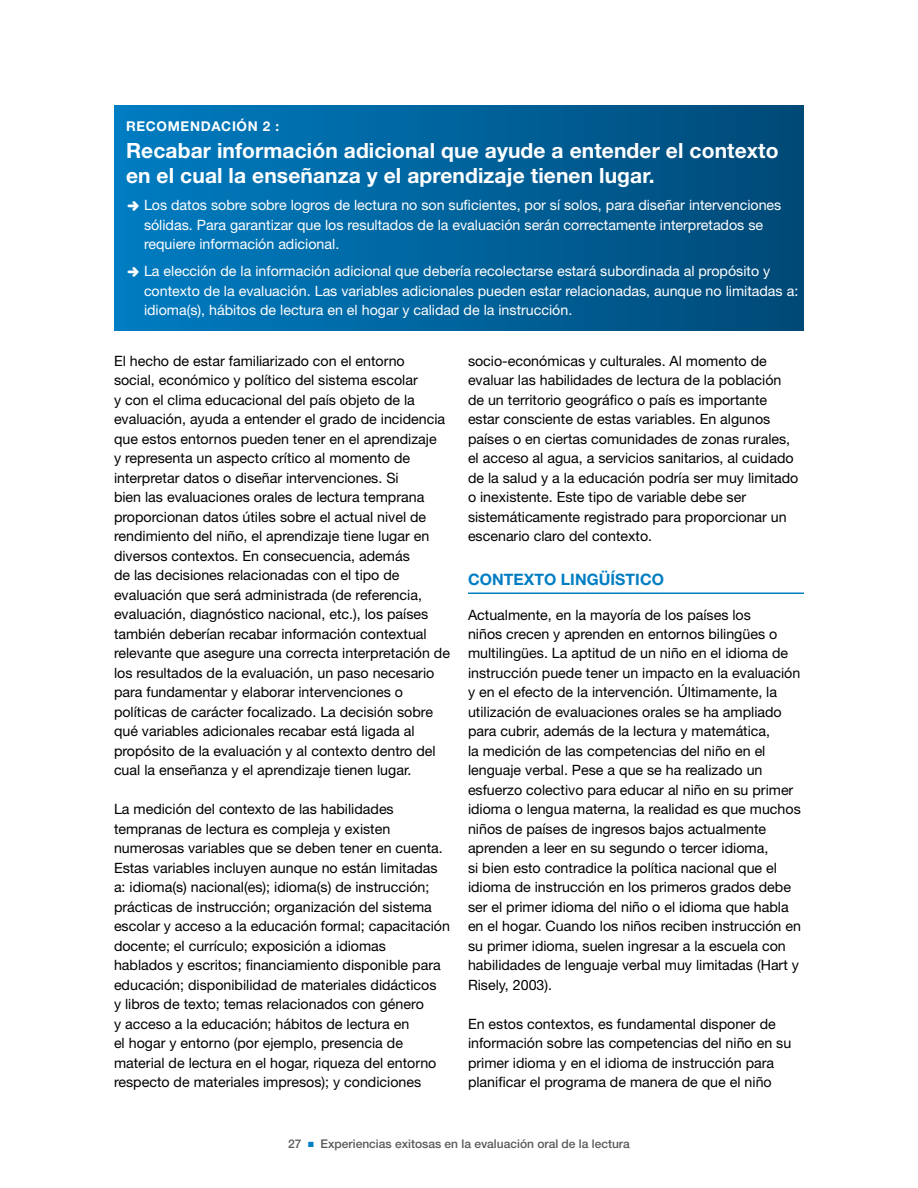
<style>
.page{position:relative;width:918px;height:1188px;background:#fff}
.page>*{position:absolute;margin:0;border:0;box-sizing:border-box;transform-origin:0 0}
.t1{font:700 21px/25.2px "Helvetica Neue LT Std";letter-spacing:.005em;color:#fff}
.t2{font:700 15.75px "Helvetica Neue LT Std";letter-spacing:.005em;color:#007dc3}
.t3{font:14.25px/19.5px "Helvetica Neue LT Std";color:#000}
.t4{font:14.25px/19.5px "Helvetica Neue LT Std";color:#fff}
.t5{font:700 13.5px "Helvetica Neue LT Std";letter-spacing:.05em;color:#fff}
.t6{font:500 12px "Helvetica Neue LT Std";color:#58595b}
.s1{color:#007dc3}
</style>
<div class="page">
<div style="left:114px;top:105px;width:690px;height:225px;background:linear-gradient(to right,#007dc2,#004977)"></div>
<hr style="left:468px;top:592px;width:336px;height:2px;background:#007dc3">
<svg style="left:128px;top:200px;width:11px;height:10px"></svg>
<svg style="left:128px;top:266px;width:11px;height:10px"></svg>
<p class="t5" style="left:126px;top:118px;width:155px">RECOMENDACIÓN 2 :</p>
<h1 class="t1" style="left:126px;top:137px;width:654px">Recabar información adicional que ayude a entender el contexto en el cual la enseñanza y el aprendizaje tienen lugar.</h1>
<p class="t4" style="left:144px;top:195px;width:639px">Los datos sobre sobre logros de lectura no son suficientes, por sí solos, para diseñar intervenciones sólidas. Para garantizar que los resultados de la evaluación serán correctamente interpretados se requiere información adicional.</p>
<p class="t4" style="left:144px;top:261px;width:656px">La elección de la información adicional que debería recolectarse estará subordinada al propósito y contexto de la evaluación. Las variables adicionales pueden estar relacionadas, aunque no limitadas a: idioma(s), hábitos de lectura en el hogar y calidad de la instrucción.</p>
<p class="t3" style="left:114px;top:351px;width:338px">El hecho de estar familiarizado con el entorno<br>social, económico y político del sistema escolar<br>y con el clima educacional del país objeto de la evaluación, ayuda a entender el grado de incidencia que estos entornos pueden tener en el aprendizaje<br>y representa un aspecto crítico al momento de interpretar datos o diseñar intervenciones. Si<br>bien las evaluaciones orales de lectura temprana proporcionan datos útiles sobre el actual nivel de rendimiento del niño, el aprendizaje tiene lugar en diversos contextos. En consecuencia, además<br>de las decisiones relacionadas con el tipo de evaluación que será administrada (de referencia, evaluación, diagnóstico nacional, etc.), los países también deberían recabar información contextual relevante que asegure una correcta interpretación de los resultados de la evaluación, un paso necesario para fundamentar y elaborar intervenciones o políticas de carácter focalizado. La decisión sobre qué variables adicionales recabar está ligada al propósito de la evaluación y al contexto dentro del cual la enseñanza y el aprendizaje tienen lugar.</p>
<p class="t3" style="left:114px;top:799px;width:338px">La medición del contexto de las habilidades tempranas de lectura es compleja y existen numerosas variables que se deben tener en cuenta.<br>Estas variables incluyen aunque no están limitadas a: idioma(s) nacional(es); idioma(s) de instrucción; prácticas de instrucción; organización del sistema escolar y acceso a la educación formal; capacitación docente; el currículo; exposición a idiomas<br>hablados y escritos; financiamiento disponible para educación; disponibilidad de materiales didácticos<br>y libros de texto; temas relacionados con género<br>y acceso a la educación; hábitos de lectura en<br>el hogar y entorno (por ejemplo, presencia de material de lectura en el hogar, riqueza del entorno respecto de materiales impresos); y condiciones</p>
<p class="t3" style="left:468px;top:351px;width:332px">socio-económicas y culturales. Al momento de evaluar las habilidades de lectura de la población de un territorio geográfico o país es importante estar consciente de estas variables. En algunos países o en ciertas comunidades de zonas rurales, el acceso al agua, a servicios sanitarios, al cuidado de la salud y a la educación podría ser muy limitado o inexistente. Este tipo de variable debe ser sistemáticamente registrado para proporcionar un escenario claro del contexto.</p>
<p class="t2" style="left:468px;top:570px;width:198px">CONTEXTO LINGÜÍSTICO</p>
<p class="t3" style="left:468px;top:604px;width:335px">Actualmente, en la mayoría de los países los<br>niños crecen y aprenden en entornos bilingües o multilingües. La aptitud de un niño en el idioma de instrucción puede tener un impacto en la evaluación y en el efecto de la intervención. Últimamente, la utilización de evaluaciones orales se ha ampliado para cubrir, además de la lectura y matemática,<br>la medición de las competencias del niño en el lenguaje verbal. Pese a que se ha realizado un esfuerzo colectivo para educar al niño en su primer idioma o lengua materna, la realidad es que muchos niños de países de ingresos bajos actualmente aprenden a leer en su segundo o tercer idioma,<br>si bien esto contradice la política nacional que el idioma de instrucción en los primeros grados debe ser el primer idioma del niño o el idioma que habla en el hogar. Cuando los niños reciben instrucción en su primer idioma, suelen ingresar a la escuela con habilidades de lenguaje verbal muy limitadas (Hart y Risely, 2003).</p>
<p class="t3" style="left:468px;top:1014px;width:325px">En estos contextos, es fundamental disponer de información sobre las competencias del niño en su primer idioma y en el idioma de instrucción para planificar el programa de manera de que el niño</p>
<p class="t6" style="left:288px;top:1137px;width:343px">27 <span class="s1">■</span> Experiencias exitosas en la evaluación oral de la lectura</p>
</div>
